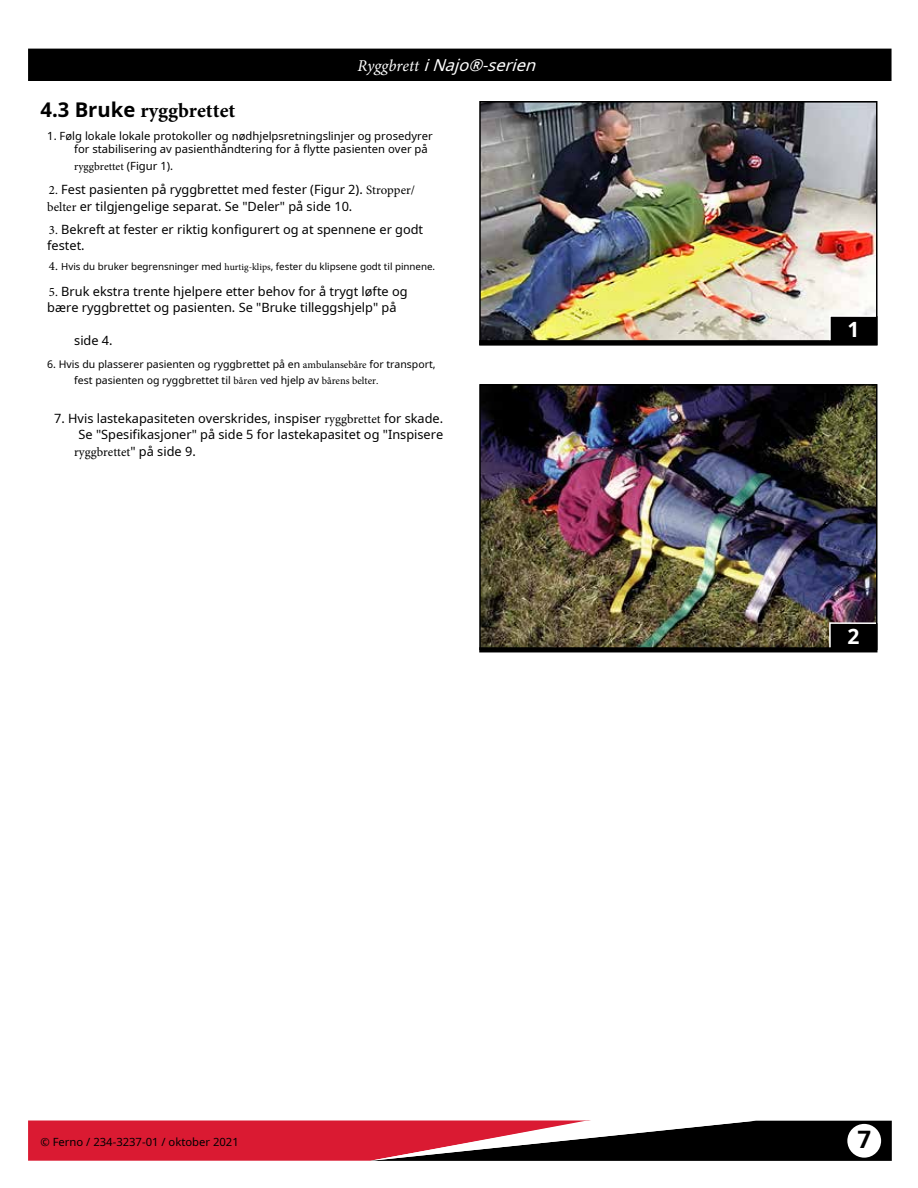
<style>
.page{position:relative;width:918px;height:1188px;background:#fff}
.page>*{position:absolute;margin:0;border:0;box-sizing:border-box;transform-origin:0 0}
.t1{font:700 24px "Noto Sans";color:#000}
.t2{font:700 21px "Noto Sans";color:#fff}
.t3{font:700 20.25px "Minion Pro";color:#000}
.t4{font:italic 16.5px "Noto Sans";color:#fff}
.t5{font:12.75px/16.2px "Noto Sans";color:#000}
.t6{font:12.75px "Minion Pro";color:#000}
.t7{font:11.25px/13.5px "Noto Sans";color:#000}
.t8{font:11.25px "Minion Pro";color:#000}
.t9{font:10.5px/16.2px "Noto Sans";color:#000}
.t10{font:9.75px "Noto Sans";color:#000}
.s1{font-family:"Minion Pro"}
.s2{font-family:"Noto Sans"}
.s3{font-family:"Minion Pro";font-size:12.75px}
</style>
<div class="page">
<div style="left:29px;top:49px;width:862px;height:31px;background:#000"></div>
<div style="left:28px;top:49px;width:864px;height:32px;border:2px solid #000"></div>
<svg style="left:28px;top:1120px;width:864px;height:41px;background:#912c39"></svg>
<div style="left:847px;top:1124px;width:34px;height:34px;background:#fff;border-radius:50%"></div>
<img style="left:482px;top:104px;width:393px;height:211px">
<div style="left:479px;top:101px;width:399px;height:244px;border:2px solid #000"></div>
<img style="left:479px;top:315px;width:399px;height:30px">
<img style="left:482px;top:387px;width:393px;height:235px">
<div style="left:479px;top:384px;width:399px;height:266px;border:2px solid #000"></div>
<img style="left:479px;top:622px;width:399px;height:30px">
<p class="t4" style="left:357px;top:53px;width:186px"><span class="s1">Rygg b r e t t</span> iNajo®-serien</p>
<h3 class="t3" style="left:40px;top:96px;width:196px"><span class="s2">4.3 Bruke</span> ryggbrettet</h3>
<p class="t7" style="left:74px;top:129px;width:360px;text-indent:-27px">1. Følg lokale lokale protokoller og nødhjelpsretningslinjer og prosedyrer for stabilisering av pasienthåndtering for å flytte pasienten over på</p>
<p class="t8" style="left:74px;top:159px;width:100px">ryggbrettet <span class="s2">(Figur 1).</span></p>
<p class="t5" style="left:47px;top:181px;width:369px"><span class="s1">2.</span> Fest pasienten på ryggbrettet med fester (Figur 2). <span class="s1">Stropper/ belter</span> er tilgjengelige separat. Se "Deler" på side 10.</p>
<p class="t5" style="left:47px;top:221px;width:378px"><span class="s1">3.</span> Bekreft at fester er riktig konfigurert og at spennene er godt festet.</p>
<p class="t10" style="left:49px;top:260px;width:388px"><span class="s3">4.</span> Hvis du bruker begrensninger med <span class="s1">hurtig-klips</span>, fester du klipsene godt til pinnene.</p>
<p class="t5" style="left:47px;top:283px;width:362px"><span class="s1">5.</span> Bruk ekstra trente hjelpere etter behov for å trygt løfte og bære ryggbrettet og pasienten. Se "Bruke tilleggshjelp" på</p>
<p class="t5" style="left:74px;top:332px;width:40px">side 4.</p>
<p class="t9" style="left:74px;top:356px;width:363px;text-indent:-27px">6. Hvis du plasserer pasienten og ryggbrettet på en <span class="s1">ambulansebåre</span> for transport, fest pasienten og ryggbrettet til <span class="s1">båren</span> ved hjelp av <span class="s1">bårens belter.</span></p>
<p class="t5" style="left:54px;top:410px;width:391px;text-align:right">7. Hvis lastekapasiteten overskrides, inspiser <span class="s1">ryggbrettet</span> for skade.<br>Se "Spesifikasjoner" på side 5 for lastekapasitet og "Inspisere</p>
<p class="t6" style="left:74px;top:443px;width:123px">ryggbrettet<span class="s2">" på side 9.</span></p>
<h2 class="t2" style="left:847px;top:315px;width:14px">1</h2>
<h2 class="t2" style="left:847px;top:622px;width:14px">2</h2>
<p class="t7" style="left:40px;top:1135px;width:200px">© Ferno / 234-3237-01 / oktober 2021</p>
<h1 class="t1" style="left:858px;top:1122px;width:15px">7</h1>
</div>
